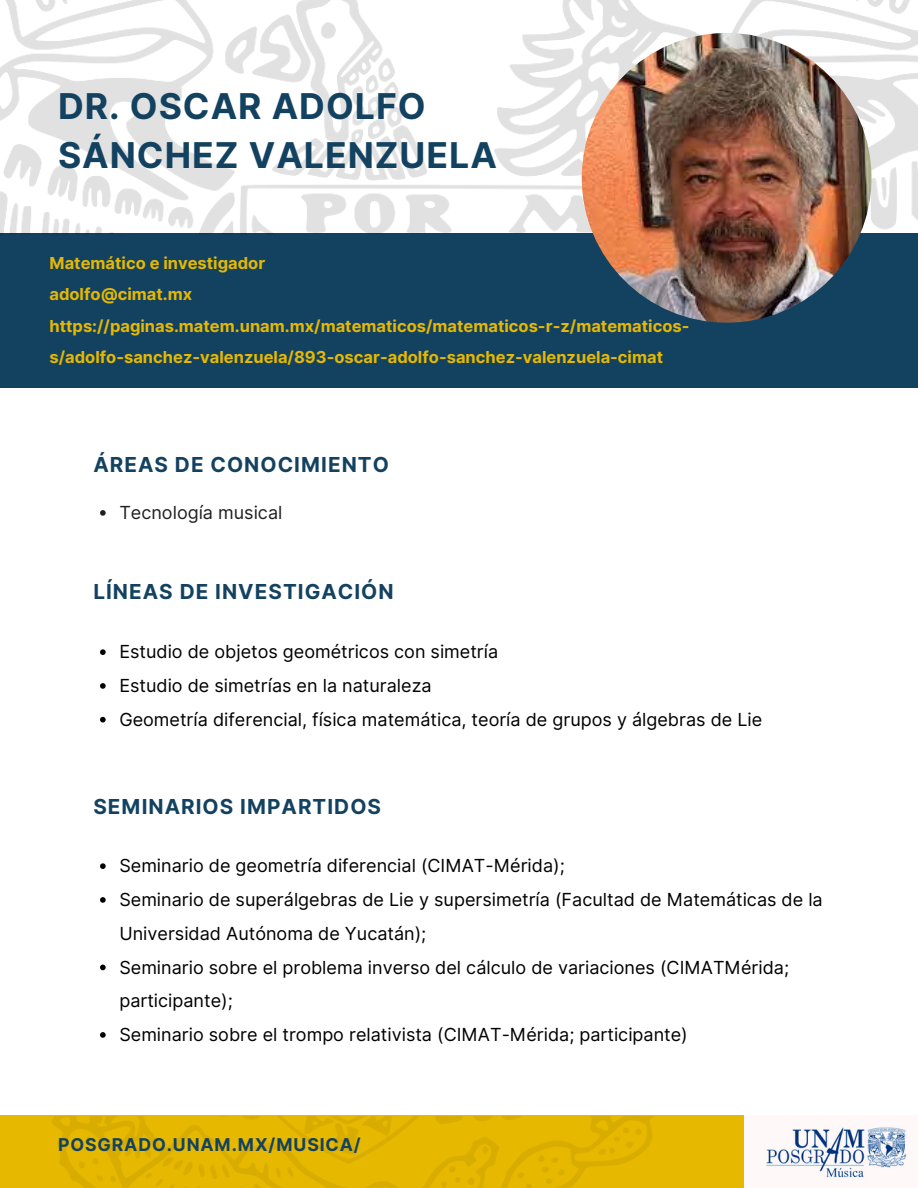
<style>
.page{position:relative;width:918px;height:1188px;background:#fff}
.page>*{position:absolute;margin:0;border:0;box-sizing:border-box;transform-origin:0 0}
.t1{font:700 35.55px/49.5px "Inter";letter-spacing:.03em;color:#134261}
.t2{font:700 20.7px "Inter";letter-spacing:.05em;color:#134261}
.t3{font:18px/33.8px "Inter";color:#000}
.t4{font:18px "Inter";color:#202021}
.t5{font:700 17.7px "Inter";letter-spacing:.05em;color:#134261}
.t6{font:700 16.5px/31.5px "Inter";color:#e6b800}
</style>
<div class="page">
<div style="left:0;top:1115px;width:751px;height:73px;background:linear-gradient(to right,#e2b400,#e4b703)"></div>
<div style="left:0;top:234px;width:918px;height:154px;background:#134261"></div>
<img style="left:0;top:0;width:918px;height:234px">
<img style="left:582px;top:33px;width:289px;height:290px;border-radius:50%">
<img style="left:745px;top:1115px;width:162px;height:73px">
<svg style="left:100px;top:510px;width:6px;height:6px"></svg>
<svg style="left:100px;top:649px;width:6px;height:6px"></svg>
<svg style="left:100px;top:683px;width:6px;height:6px"></svg>
<svg style="left:100px;top:717px;width:6px;height:5px"></svg>
<svg style="left:100px;top:863px;width:6px;height:6px"></svg>
<svg style="left:100px;top:897px;width:6px;height:6px"></svg>
<svg style="left:100px;top:965px;width:6px;height:5px"></svg>
<svg style="left:100px;top:1032px;width:6px;height:6px"></svg>
<p class="t1" style="left:58px;top:81px;width:440px">DR. OSCAR ADOLFO<br>SÁNCHEZ VALENZUELA</p>
<p class="t6" style="left:49px;top:247px;width:217px">Matemático e investigador</p>
<p class="t6" style="left:49px;top:279px;width:144px">adolfo@cimat.mx</p>
<p class="t6" style="left:49px;top:310px;width:642px">https://paginas.matem.unam.mx/matematicos/matematicos-r-z/matematicos&shy;s/adolfo-sanchez-valenzuela/893-oscar-adolfo-sanchez-valenzuela-cimat</p>
<p class="t2" style="left:93px;top:452px;width:297px">ÁREAS DE CONOCIMIENTO</p>
<p class="t4" style="left:119px;top:502px;width:165px">Tecnología musical</p>
<p class="t2" style="left:93px;top:579px;width:302px">LÍNEAS DE INVESTIGACIÓN</p>
<p class="t3" style="left:119px;top:635px;width:380px">Estudio de objetos geométricos con simetría</p>
<p class="t3" style="left:119px;top:669px;width:314px">Estudio de simetrías en la naturaleza</p>
<p class="t3" style="left:119px;top:702px;width:644px">Geometría diferencial, física matemática, teoría de grupos y álgebras de Lie</p>
<p class="t2" style="left:93px;top:794px;width:289px">SEMINARIOS IMPARTIDOS</p>
<p class="t3" style="left:119px;top:849px;width:447px">Seminario de geometría diferencial (CIMAT-Mérida);</p>
<p class="t3" style="left:119px;top:883px;width:705px">Seminario de superálgebras de Lie y supersimetría (Facultad de Matemáticas de la<br>Universidad Autónoma de Yucatán);</p>
<p class="t3" style="left:119px;top:950px;width:671px">Seminario sobre el problema inverso del cálculo de variaciones (CIMATMérida; participante);</p>
<p class="t3" style="left:119px;top:1018px;width:570px">Seminario sobre el trompo relativista (CIMAT-Mérida; participante)</p>
<p class="t5" style="left:58px;top:1134px;width:304px">POSGRADO.UNAM.MX/MUSICA/</p>
</div>
